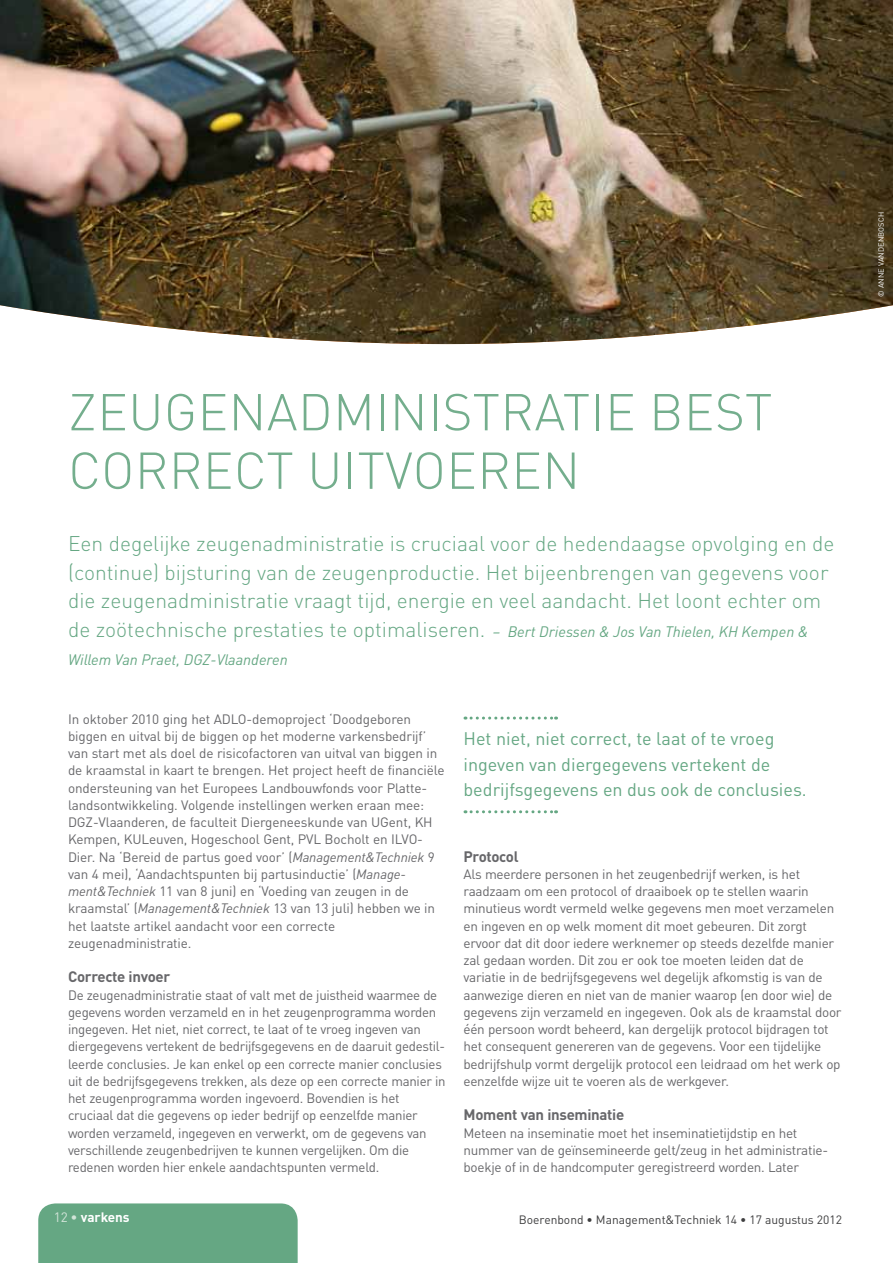
<style>
.page{position:relative;width:893px;height:1263px;background:#fff}
.page>*{position:absolute;margin:0;border:0;box-sizing:border-box;transform-origin:0 0}
.t1{font:300 51px "DINOT";letter-spacing:.01em;color:#74ae8d}
.t2{font:300 21px/28.5px "DINOT";color:#65a783}
.t3{font:18px/25.5px "DINOT";color:#65a783}
.t4{font:700 15px "DINOT";letter-spacing:-.02em;color:#67676a}
.t5{font:italic 15px "DINOT";color:#65a783}
.t6{font:13.5px/17.2px "DINOT";letter-spacing:-.02em;color:#67676a}
.t7{font:700 13.5px "DINOT";color:#fff}
.t8{font:12px "DINOT";color:#3e3e3f}
.t9{font:7.5px "DINOT";color:#fff}
.s1{font-weight:400;font-style:italic;font-size:15px}
.s2{font-style:italic}
.s3{font-weight:400;color:#d2e4d8}
</style>
<div class="page">
<div style="left:38px;top:1203px;width:260px;height:60px;background:#65a783"></div>
<img style="left:0;top:0;width:893px;height:344px">
<svg style="left:465px;top:716px;width:92px;height:3px"></svg>
<svg style="left:465px;top:810px;width:92px;height:3px"></svg>
<p class="t9" style="left:876px;top:297px;width:85px;rotate:-90deg">© Anne Vandenbosch</p>
<h1 class="t1" style="left:68px;top:381px;width:61px">zeugenadmini</h1>
<h1 class="t1" style="left:443px;top:381px;width:58px">stratie</h1>
<h1 class="t1" style="left:649px;top:381px;width:114px">best</h1>
<h1 class="t1" style="left:68px;top:439px;width:98px">Correct</h1>
<h1 class="t1" style="left:307px;top:439px;width:26px">uitv</h1>
<h1 class="t1" style="left:413px;top:439px;width:66px">oeren</h1>
<p class="t2" style="left:68px;top:529px;width:768px">Een degelijke zeugenadministratie is cruciaal voor de hedendaagse opvolging en de (continue) bijsturing van de zeugenproductie. Het bijeenbrengen van gegevens voor die zeugenadministratie vraagt tijd, energie en veel aandacht. Het loont echter om de zoötechnische prestaties te optimaliseren. <span class="s1">– Bert Driessen &amp; Jos Van Thielen, KH Kempen &amp;</span></p>
<p class="t5" style="left:68px;top:650px;width:221px">Willem Van Praet, DGZ-Vlaanderen</p>
<p class="t6" style="left:68px;top:710px;width:378px">In oktober 2010 ging het ADLO-demoproject ‘Doodgeboren biggen en uitval bij de biggen op het moderne varkensbedrijf’ van start met als doel de risicofactoren van uitval van biggen in de kraamstal in kaart te brengen. Het project heeft de financiële ondersteuning van het Europees Landbouwfonds voor Platte&shy;landsontwikkeling. Volgende instellingen werken eraan mee:<br>DGZ-Vlaanderen, de faculteit Diergeneeskunde van UGent, KH Kempen, KULeuven, Hogeschool Gent, PVL Bocholt en ILVO-Dier. Na ‘Bereid de partus goed voor’ (<span class="s2">Management&amp;Techniek</span> 9 van 4 mei), ‘Aandachtspunten bij partusinductie’ (<span class="s2">Manage&shy;ment&amp;Techniek</span> 11 van 8 juni) en ‘Voeding van zeugen in de kraamstal’ (<span class="s2">Management&amp;Techniek</span> 13 van 13 juli) hebben we in het laatste artikel aandacht voor een correcte zeugenadministratie.</p>
<p class="t4" style="left:68px;top:967px;width:104px">Correcte invoer</p>
<p class="t6" style="left:68px;top:986px;width:379px">De zeugenadministratie staat of valt met de juistheid waarmee de gegevens worden verzameld en in het zeugenprogramma worden ingegeven. Het niet, niet correct, te laat of te vroeg ingeven van diergegevens vertekent de bedrijfsgegevens en de daaruit gedestil&shy;leerde conclusies. Je kan enkel op een correcte manier conclusies uit de bedrijfsgegevens trekken, als deze op een correcte manier in het zeugenprogramma worden ingevoerd. Bovendien is het cruciaal dat die gegevens op ieder bedrijf op eenzelfde manier worden verzameld, ingegeven en verwerkt, om de gegevens van verschillende zeugenbedrijven te kunnen vergelijken. Om die redenen worden hier enkele aandachtspunten vermeld.</p>
<h3 class="t3" style="left:463px;top:725px;width:345px">Het niet, niet correct, te laat of te vroeg ingeven van diergegevens vertekent de bedrijfsgegevens en dus ook de conclusies.</h3>
<p class="t4" style="left:463px;top:846px;width:57px">Protocol</p>
<p class="t6" style="left:463px;top:865px;width:380px">Als meerdere personen in het zeugenbedrijf werken, is het raadzaam om een protocol of draaiboek op te stellen waarin minutieus wordt vermeld welke gegevens men moet verzamelen en ingeven en op welk moment dit moet gebeuren. Dit zorgt ervoor dat dit door iedere werknemer op steeds dezelfde manier zal gedaan worden. Dit zou er ook toe moeten leiden dat de variatie in de bedrijfsgegevens wel degelijk afkomstig is van de aanwezige dieren en niet van de manier waarop (en door wie) de gegevens zijn verzameld en ingegeven. Ook als de kraamstal door één persoon wordt beheerd, kan dergelijk protocol bijdragen tot het consequent genereren van de gegevens. Voor een tijdelijke bedrijfshulp vormt dergelijk protocol een leidraad om het werk op eenzelfde wijze uit te voeren als de werkgever.</p>
<p class="t4" style="left:463px;top:1105px;width:162px">Moment van inseminatie</p>
<p class="t6" style="left:463px;top:1124px;width:366px">Meteen na inseminatie moet het inseminatietijdstip en het nummer van de geïnsemineerde gelt/zeug in het administratie&shy;boekje of in de handcomputer geregistreerd worden. Later</p>
<p class="t7" style="left:54px;top:1208px;width:77px"><span class="s3">12 •</span> varkens</p>
<p class="t8" style="left:519px;top:1212px;width:325px">Boerenbond • Management&amp;Techniek 14 • 17 augustus 2012</p>
</div>
